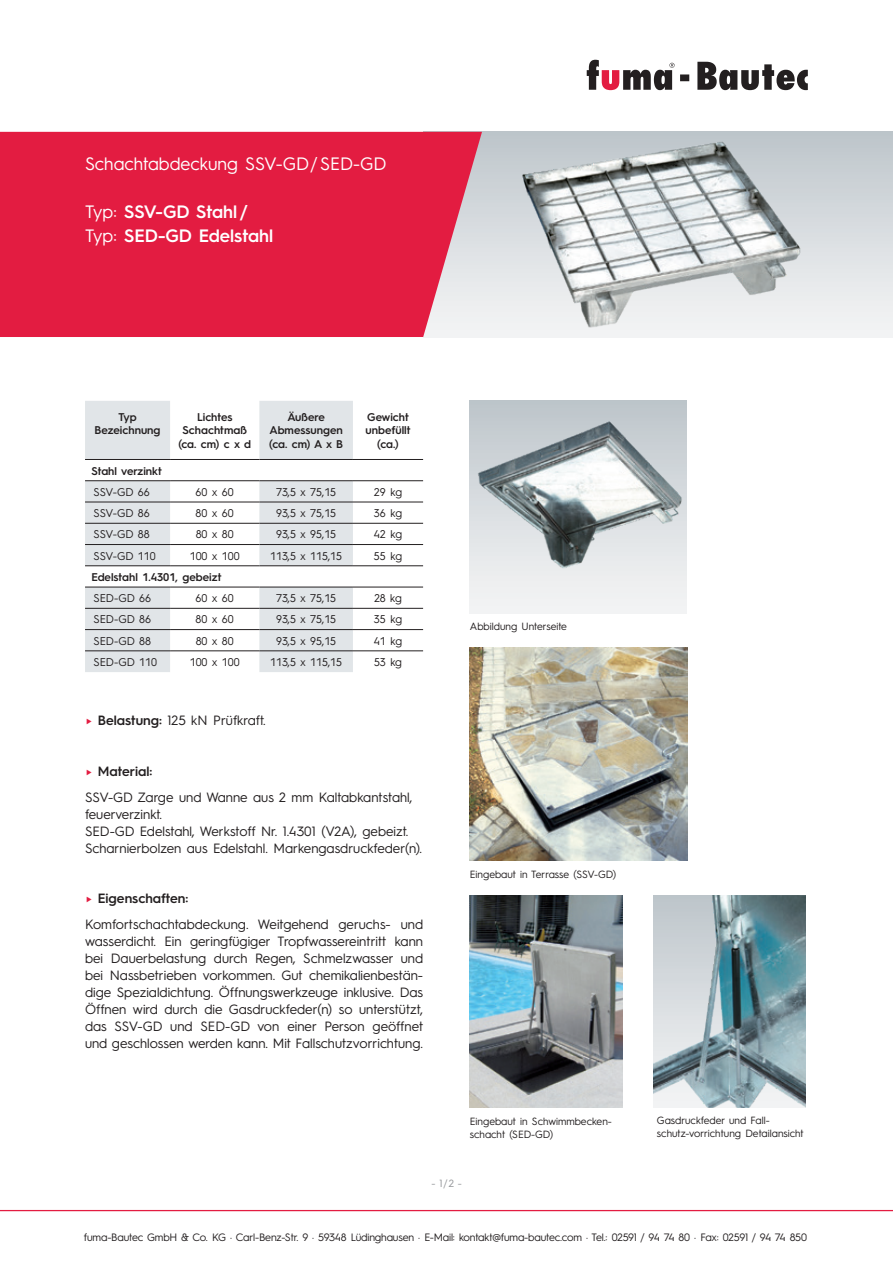
<style>
.page{position:relative;width:893px;height:1263px;background:#fff}
.page>*{position:absolute;margin:0;border:0;box-sizing:border-box;transform-origin:0 0}
.t1{font:600 18px/24px "Hurme Geometric Sans 3";color:#fff}
.t2{font:18px "Hurme Geometric Sans 3";color:#fff}
.t3{font:13.5px/17px "Hurme Geometric Sans 3";color:#231f20}
.t4{font:11.25px "Hurme Geometric Sans 3";color:#231f20}
.t5{font:600 11.25px/13.5px "Hurme Geometric Sans 3";color:#231f20;text-align:center}
.t6{font:10.8px "Hurme Geometric Sans 3";letter-spacing:-.015em;color:#231f20}
.t7{font:10.5px/13.5px "Hurme Geometric Sans 3";color:#231f20}
.t8{font:10.5px "Hurme Geometric Sans 3";color:#939598}
.s1{font-weight:400}
.s2{font-weight:600;color:#e31c41}
.s3{font-weight:600}
</style>
<div class="page">
<svg style="left:85px;top:401px;width:85px;height:271px;background:#e3e7e9"></svg>
<svg style="left:259px;top:401px;width:94px;height:271px;background:#e3e7e9"></svg>
<hr style="left:85px;top:502px;width:85px;height:1px;background:#231f20">
<hr style="left:170px;top:502px;width:89px;height:1px;background:#231f20">
<hr style="left:259px;top:502px;width:94px;height:1px;background:#231f20">
<hr style="left:353px;top:502px;width:70px;height:1px;background:#231f20">
<hr style="left:85px;top:523px;width:85px;height:1px;background:#231f20">
<hr style="left:170px;top:523px;width:89px;height:1px;background:#231f20">
<hr style="left:259px;top:523px;width:94px;height:1px;background:#231f20">
<hr style="left:353px;top:523px;width:70px;height:1px;background:#231f20">
<hr style="left:85px;top:544px;width:85px;height:1px;background:#231f20">
<hr style="left:170px;top:544px;width:89px;height:1px;background:#231f20">
<hr style="left:259px;top:544px;width:94px;height:1px;background:#231f20">
<hr style="left:353px;top:544px;width:70px;height:1px;background:#231f20">
<hr style="left:85px;top:608px;width:85px;height:1px;background:#231f20">
<hr style="left:170px;top:608px;width:89px;height:1px;background:#231f20">
<hr style="left:259px;top:608px;width:94px;height:1px;background:#231f20">
<hr style="left:353px;top:608px;width:70px;height:1px;background:#231f20">
<hr style="left:85px;top:629px;width:85px;height:1px;background:#231f20">
<hr style="left:170px;top:629px;width:89px;height:1px;background:#231f20">
<hr style="left:259px;top:629px;width:94px;height:1px;background:#231f20">
<hr style="left:353px;top:629px;width:70px;height:1px;background:#231f20">
<hr style="left:85px;top:651px;width:85px;height:1px;background:#231f20">
<hr style="left:170px;top:651px;width:89px;height:1px;background:#231f20">
<hr style="left:259px;top:651px;width:94px;height:1px;background:#231f20">
<hr style="left:353px;top:651px;width:70px;height:1px;background:#231f20">
<hr style="left:85px;top:459px;width:85px;height:1px;background:#231f20">
<hr style="left:170px;top:459px;width:89px;height:1px;background:#231f20">
<hr style="left:259px;top:459px;width:94px;height:1px;background:#231f20">
<hr style="left:353px;top:459px;width:70px;height:1px;background:#231f20">
<hr style="left:85px;top:480px;width:85px;height:1px;background:#231f20">
<hr style="left:170px;top:480px;width:89px;height:1px;background:#231f20">
<hr style="left:259px;top:480px;width:94px;height:1px;background:#231f20">
<hr style="left:353px;top:480px;width:70px;height:1px;background:#231f20">
<hr style="left:85px;top:565px;width:85px;height:1px;background:#231f20">
<hr style="left:170px;top:565px;width:89px;height:1px;background:#231f20">
<hr style="left:259px;top:565px;width:94px;height:1px;background:#231f20">
<hr style="left:353px;top:565px;width:70px;height:1px;background:#231f20">
<hr style="left:85px;top:587px;width:85px;height:1px;background:#231f20">
<hr style="left:170px;top:587px;width:89px;height:1px;background:#231f20">
<hr style="left:259px;top:587px;width:94px;height:1px;background:#231f20">
<hr style="left:353px;top:587px;width:70px;height:1px;background:#231f20">
<div style="left:470px;top:401px;width:217px;height:212px;background:linear-gradient(to bottom,#bec6cb,#f5f5f6)"></div>
<img style="left:474px;top:413px;width:213px;height:157px">
<img style="left:470px;top:648px;width:218px;height:212px">
<img style="left:653px;top:895px;width:153px;height:213px">
<img style="left:470px;top:895px;width:152px;height:213px">
<hr style="left:0;top:1210px;width:893px;height:1px;background:#e31c41">
<div style="left:423px;top:132px;width:470px;height:205px;background:linear-gradient(to bottom,#bec5cb,#f5f6f6)"></div>
<div style="left:0;top:132px;width:482px;height:205px;background:#e31c41"></div>
<svg style="left:680px;top:62px;width:128px;height:28px"></svg>
<svg style="left:587px;top:60px;width:87px;height:30px"></svg>
<img style="left:511px;top:136px;width:301px;height:196px">
<h1 class="t2" style="left:85px;top:151px;width:303px">Schachtabdeckung SSV-GD/SED-GD</h1>
<h1 class="t1" style="left:85px;top:198px;width:190px"><span class="s1">Typ:</span> SSV-GD Stahl /<br><span class="s1">Typ:</span> SED-GD Edelstahl</h1>
<p class="t5" style="left:95px;top:410px;width:67px">Typ<br>Bezeichnung</p>
<p class="t5" style="left:178px;top:410px;width:74px">Lichtes<br>Schachtmaß (ca. cm) c x d</p>
<p class="t5" style="left:269px;top:410px;width:75px">Äußere<br>Abmessungen (ca. cm) A x B</p>
<p class="t5" style="left:366px;top:410px;width:46px">Gewicht unbefüllt (ca.)</p>
<p class="t5" style="left:91px;top:463px;width:72px">Stahl verzinkt</p>
<p class="t4" style="left:94px;top:484px;width:58px">SSV-GD 66</p>
<p class="t4" style="left:196px;top:484px;width:40px">60 x 60</p>
<p class="t4" style="left:276px;top:484px;width:62px">73,5 x 75,15</p>
<p class="t4" style="left:374px;top:484px;width:30px">29 kg</p>
<p class="t4" style="left:94px;top:505px;width:58px">SSV-GD 86</p>
<p class="t4" style="left:196px;top:505px;width:40px">80 x 60</p>
<p class="t4" style="left:276px;top:505px;width:62px">93,5 x 75,15</p>
<p class="t4" style="left:374px;top:505px;width:30px">36 kg</p>
<p class="t4" style="left:94px;top:527px;width:58px">SSV-GD 88</p>
<p class="t4" style="left:196px;top:527px;width:40px">80 x 80</p>
<p class="t4" style="left:276px;top:527px;width:62px">93,5 x 95,15</p>
<p class="t4" style="left:374px;top:527px;width:30px">42 kg</p>
<p class="t4" style="left:94px;top:548px;width:64px">SSV-GD 110</p>
<p class="t4" style="left:190px;top:548px;width:52px">100 x 100</p>
<p class="t4" style="left:270px;top:548px;width:74px">113,5 x 115,15</p>
<p class="t4" style="left:374px;top:548px;width:30px">55 kg</p>
<p class="t5" style="left:91px;top:569px;width:132px">Edelstahl 1.4301, gebeizt</p>
<p class="t4" style="left:94px;top:590px;width:59px">SED-GD 66</p>
<p class="t4" style="left:196px;top:590px;width:40px">60 x 60</p>
<p class="t4" style="left:276px;top:590px;width:62px">73,5 x 75,15</p>
<p class="t4" style="left:374px;top:590px;width:29px">28 kg</p>
<p class="t4" style="left:94px;top:612px;width:59px">SED-GD 86</p>
<p class="t4" style="left:196px;top:612px;width:40px">80 x 60</p>
<p class="t4" style="left:276px;top:612px;width:62px">93,5 x 75,15</p>
<p class="t4" style="left:374px;top:612px;width:30px">35 kg</p>
<p class="t4" style="left:94px;top:633px;width:59px">SED-GD 88</p>
<p class="t4" style="left:196px;top:633px;width:40px">80 x 80</p>
<p class="t4" style="left:276px;top:633px;width:62px">93,5 x 95,15</p>
<p class="t4" style="left:374px;top:633px;width:30px">41 kg</p>
<p class="t4" style="left:94px;top:654px;width:65px">SED-GD 110</p>
<p class="t4" style="left:190px;top:654px;width:52px">100 x 100</p>
<p class="t4" style="left:270px;top:654px;width:74px">113,5 x 115,15</p>
<p class="t4" style="left:374px;top:654px;width:29px">53 kg</p>
<p class="t3" style="left:85px;top:711px;width:182px"><span class="s2">►</span> <span class="s3">Belastung:</span> 125 kN Prüfkraft.</p>
<p class="t3" style="left:85px;top:758px;width:329px;line-height:25.5px"><span class="s2">►</span> <span class="s3">Material:<br></span>SSV-GD Zarge und Wanne aus 2 mm Kaltabkantstahl,</p>
<p class="t3" style="left:85px;top:804px;width:339px">feuerverzinkt.<br>SED-GD Edelstahl, Werkstoff Nr. 1.4301 (V2A), gebeizt.<br>Scharnierbolzen aus Edelstahl. Markengasdruckfeder(n).</p>
<p class="t3" style="left:85px;top:885px;width:340px;line-height:25.5px"><span class="s2">►</span> <span class="s3">Eigenschaften:<br></span>Komfortschachtabdeckung. Weitgehend geruchs- und</p>
<p class="t3" style="left:85px;top:932px;width:340px;text-align:justify">wasserdicht. Ein geringfügiger Tropfwassereintritt kann bei Dauerbelastung durch Regen, Schmelzwasser und bei Nassbetrieben vorkommen. Gut chemikalienbestän&shy;dige Spezialdichtung. Öffnungswerkzeuge inklusive. Das Öffnen wird durch die Gasdruckfeder(n) so unterstützt, das SSV-GD und SED-GD von einer Person geöffnet und geschlossen werden kann. Mit Fallschutzvorrichtung.</p>
<p class="t7" style="left:470px;top:619px;width:99px">Abbildung Unterseite</p>
<p class="t7" style="left:470px;top:867px;width:148px">Eingebaut in Terrasse (SSV-GD)</p>
<p class="t7" style="left:470px;top:1113px;width:143px">Eingebaut in Schwimmbecken&shy;schacht (SED-GD)</p>
<p class="t8" style="left:432px;top:1175px;width:32px">- 1/2 -</p>
<p class="t7" style="left:657px;top:1112px;width:148px">Gasdruckfeder und Fall&shy;schutz-vorrichtung Detailansicht</p>
<p class="t6" style="left:84px;top:1230px;width:725px">fuma-Bautec GmbH &amp; Co. KG · Carl-Benz-Str. 9 · 59348 Lüdinghausen · E-Mail: kontakt@fuma-bautec.com · Tel.: 02591 / 94 74 80 · Fax: 02591 / 94 74 850</p>
</div>
